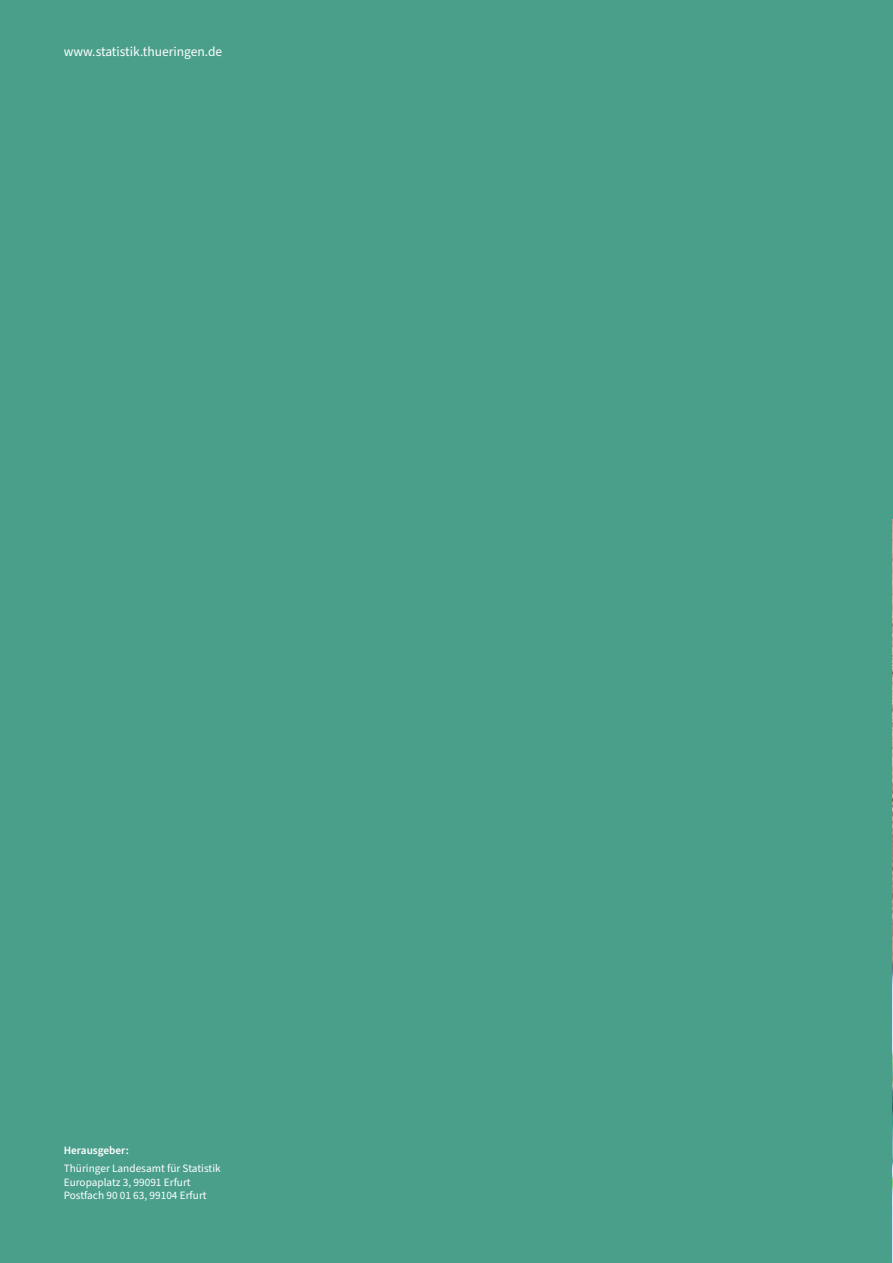
<style>
.page{position:relative;width:893px;height:1263px;background:#4a9f8b}
.page>*{position:absolute;margin:0;border:0;box-sizing:border-box;transform-origin:0 0}
.t1{font:13.5px "Source Sans Pro Regular 2";color:#fff}
.t2{font:11.25px/13.5px "Source Sans Pro Regular 2";color:#fff}
.t3{font:600 11.25px "Source Sans Pro";color:#fff}
</style>
<div class="page">
<img style="left:892px;top:520px;width:1px;height:743px">
<p class="t1" style="left:64px;top:43px;width:160px">www.statistik.thueringen.de</p>
<p class="t3" style="left:64px;top:1143px;width:67px">Herausgeber:</p>
<p class="t2" style="left:64px;top:1162px;width:158px">Thüringer Landesamt für Statistik<br>Europaplatz 3, 99091 Erfurt<br>Postfach 90 01 63, 99104 Erfurt</p>
</div>
